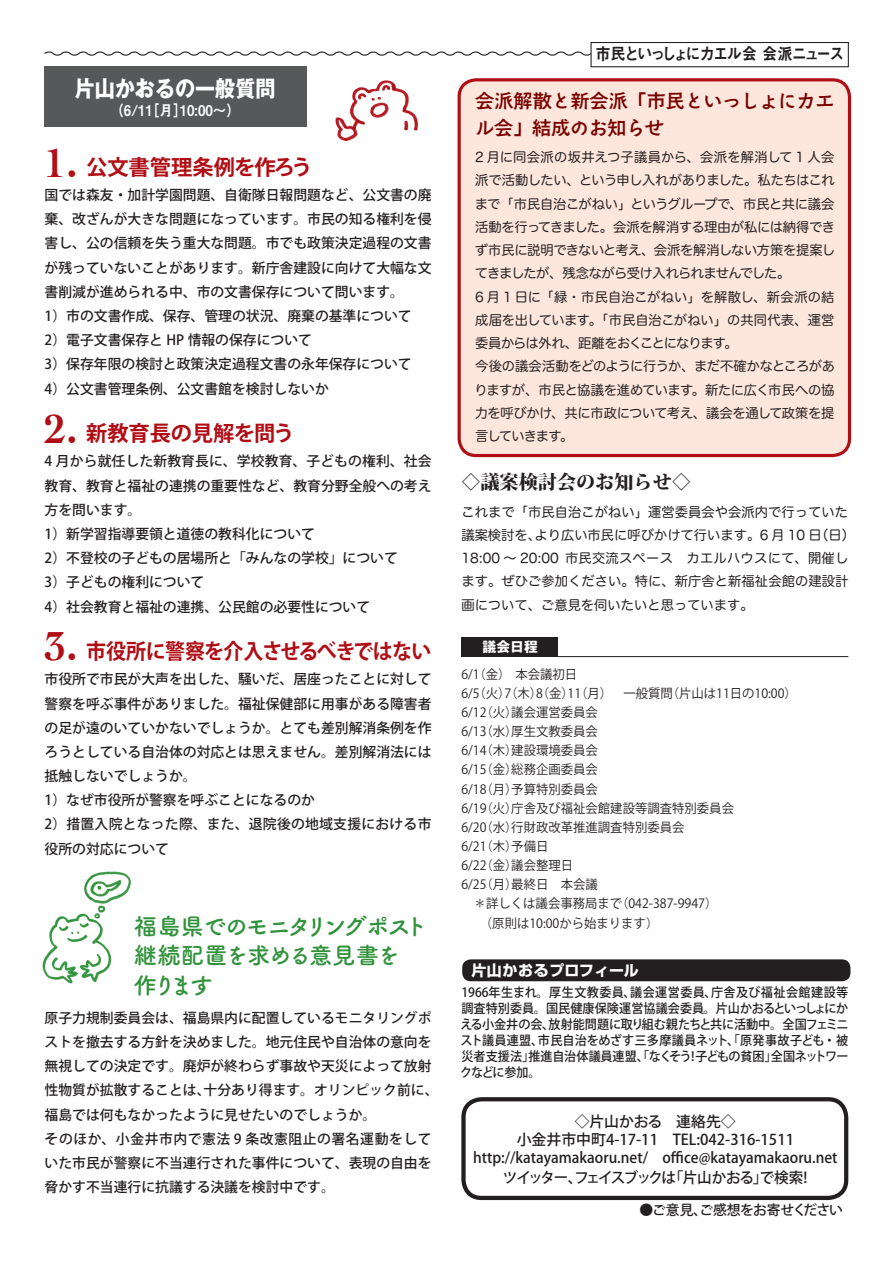
<style>
.page{position:relative;width:893px;height:1263px;background:#fff}
.page>*{position:absolute;margin:0;border:0;box-sizing:border-box;transform-origin:0 0}
.t1{font:700 42.45px "Cochin";color:#b00d15}
.t2{font:23.4px "Tsuku B Rd Gothic Std B";letter-spacing:-.08em;color:#31923c}
.t3{font:23.4px "Tsuku B Rd Gothic Std B";letter-spacing:-.04em;color:#31923c}
.t4{font:700 22.35px "Gothic MB101 Pro";color:#fff;scale:.9 1}
.t5{font:700 21.3px "Koz Go Pro";letter-spacing:-.03em;color:#b00d15;scale:.94 1}
.t6{font:700 21.3px "Koz Go Pro";color:#b00d15}
.t7{font:700 21.3px "Koz Go Pro";letter-spacing:-.01em;color:#b00d15}
.t8{font:19.2px/27.6px "Aralet TL";letter-spacing:-.015em;color:#790100}
.t9{font:800 19.2px "Koz Min Pro";color:#231f20}
.プロフィール{font:16.95px "Midashi Go Pro MB31";letter-spacing:-.13em;color:#231f20;scale:.9 1}
.プロフィール-2{font:500 14.85px "Koz Go Pro";color:#231f20}
.プロフィール-3{font:500 14.85px "Koz Go Pro";letter-spacing:-.11em;color:#231f20}
.t10{font:14.85px "Midashi Go Pro MB31";color:#fff;scale:.9 1}
.プロフィール-4{font:700 14.85px "Shin Go Pro";letter-spacing:.025em;color:#fff}
.プロフィール-5{font:500 13.8px/24.2px "Koz Go Pro";color:#231f20;text-align:justify}
.プロフィール-6{font:500 13.8px/24.2px "Koz Go Pro";letter-spacing:.02em;color:#231f20}
.プロフィール-7{font:500 13.8px "Koz Go Pro";letter-spacing:-.03em;color:#231f20}
.t11{font:700 13.8px "Gothic MB101 Pro";color:#fff}
.t12{font:13.35px/23.2px "Hira Maru Pro N W4";color:#231f20;text-align:justify}
.t13{font:12.75px "Koz Go Pro";color:#231f20}
.プロフィール-8{font:500 12.75px/15.9px "Koz Go Pro";letter-spacing:-.025em;color:#231f20;text-align:justify;scale:.95 1}
.s1{font-weight:500;font-size:13.8px;color:#231f20}
</style>
<div class="page">
<div style="left:459px;top:80px;width:390px;height:375px;background:#fde7dc;border-radius:17px"></div>
<div style="left:458px;top:78px;width:393px;height:379px;border:3px solid #b00d15;border-radius:17px"></div>
<div style="left:45px;top:67px;width:262px;height:60px;background:#57585a"></div>
<svg style="left:44px;top:51px;width:546px;height:5px"></svg>
<div style="left:590px;top:42px;width:259px;height:25px;border:1px solid #231f20"></div>
<div style="left:461px;top:637px;width:96px;height:20px;background:#231f20"></div>
<div style="left:461px;top:1097px;width:387px;height:103px;border:4px solid #231f20;border-radius:18px"></div>
<div style="left:462px;top:959px;width:388px;height:22px;background:#231f20;border-radius:9px"></div>
<img style="left:42px;top:871px;width:89px;height:113px">
<hr style="left:557px;top:656px;width:291px;height:1px;background:#231f20">
<img style="left:335px;top:80px;width:84px;height:61px">
<p class="t4" style="left:75px;top:70px;width:225px">片山かおるの一般質問</p>
<p class="t10" style="left:110px;top:98px;width:145px">（6/11［月］10:00〜）</p>
<p class="t6" style="left:45px;top:153px;width:269px"><span class="s1">　　　</span>公文書管理条例を作ろう</p>
<p class="プロフィール-5" style="left:45px;top:184px;width:388px">国では森友・加計学園問題、自衛隊日報問題など、公文書の廃棄、改ざんが大きな問題になっています。市民の知る権利を侵害し、公の信頼を失う重大な問題。市でも政策決定過程の文書が残っていないことがあります。新庁舎建設に向けて大幅な文書削減が進められる中、市の文書保存について問います。</p>
<p class="プロフィール-5" style="left:45px;top:305px;width:369px">1）市の文書作成、保存、管理の状況、廃棄の基準について</p>
<p class="プロフィール-5" style="left:45px;top:329px;width:269px">2）電子文書保存と HP 情報の保存について</p>
<p class="プロフィール-5" style="left:45px;top:353px;width:369px">3）保存年限の検討と政策決定過程文書の永年保存について</p>
<p class="プロフィール-5" style="left:45px;top:377px;width:286px">4）公文書管理条例、公文書館を検討しないか</p>
<p class="t7" style="left:45px;top:419px;width:251px"><span class="s1">　　　</span>新教育長の見解を問う</p>
<p class="プロフィール-5" style="left:45px;top:450px;width:388px">4 月から就任した新教育長に、学校教育、子どもの権利、社会教育、教育と福祉の連携の重要性など、教育分野全般への考え方を問います。</p>
<p class="プロフィール-5" style="left:45px;top:522px;width:272px">1）新学習指導要領と道徳の教科化について</p>
<p class="プロフィール-5" style="left:45px;top:547px;width:355px">2）不登校の子どもの居場所と「みんなの学校」について</p>
<p class="プロフィール-5" style="left:45px;top:571px;width:161px">3）子どもの権利について</p>
<p class="プロフィール-5" style="left:45px;top:595px;width:327px">4）社会教育と福祉の連携、公民館の必要性について</p>
<p class="t5" style="left:45px;top:637px;width:413px"><span class="s1">　　　</span>市役所に警察を介入させるべきではない</p>
<p class="プロフィール-5" style="left:45px;top:668px;width:388px">市役所で市民が大声を出した、騒いだ、居座ったことに対して警察を呼ぶ事件がありました。福祉保健部に用事がある障害者の足が遠のいていかないでしょうか。とても差別解消条例を作ろうとしている自治体の対応とは思えません。差別解消法には抵触しないでしょうか。</p>
<p class="プロフィール-5" style="left:45px;top:789px;width:272px">1）なぜ市役所が警察を呼ぶことになるのか</p>
<p class="プロフィール-6" style="left:45px;top:813px;width:388px">2）措置入院となった際、また、退院後の地域支援における市役所の対応について</p>
<p class="t1" style="left:45px;top:134px;width:35px">1.</p>
<p class="t1" style="left:45px;top:400px;width:35px">2.</p>
<p class="t1" style="left:45px;top:617px;width:35px">3.</p>
<p class="t2" style="left:134px;top:908px;width:296px">福島県でのモニタリングポスト</p>
<p class="t3" style="left:134px;top:937px;width:267px">継続配置を求める意見書を</p>
<p class="t2" style="left:134px;top:967px;width:81px">作ります</p>
<p class="プロフィール-5" style="left:45px;top:1006px;width:395px;text-align:left">原子力規制委員会は、福島県内に配置しているモニタリングポストを撤去する方針を決めました。地元住民や自治体の意向を無視しての決定です。廃炉が終わらず事故や天災によって放射性物質が拡散することは、十分あり得ます。オリンピック前に、福島では何もなかったように見せたいのでしょうか。</p>
<p class="プロフィール-5" style="left:45px;top:1127px;width:388px">そのほか、小金井市内で憲法 9 条改憲阻止の署名運動をしていた市民が警察に不当連行された事件について、表現の自由を脅かす不当連行に抗議する決議を検討中です。</p>
<p class="プロフィール" style="left:595px;top:40px;width:278px">市民といっしょにカエル会 会派ニュース</p>
<p class="t8" style="left:475px;top:87px;width:361px">会派解散と新会派「市民といっしょにカエル会」結成のお知らせ</p>
<p class="t12" style="left:475px;top:145px;width:362px">2 月に同会派の坂井えつ子議員から、会派を解消して 1 人会派で活動したい、という申し入れがありました。私たちはこれまで「市民自治こがねい」というグループで、市民と共に議会活動を行ってきました。会派を解消する理由が私には納得できず市民に説明できないと考え、会派を解消しない方策を提案してきましたが、残念ながら受け入れられませんでした。</p>
<p class="t12" style="left:475px;top:284px;width:361px">6 月 1 日に「緑・市民自治こがねい」を解散し、新会派の結成届を出しています。「市民自治こがねい」の共同代表、運営委員からは外れ、距離をおくことになります。</p>
<p class="t12" style="left:474px;top:354px;width:362px">今後の議会活動をどのように行うか、まだ不確かなところがありますが、市民と協議を進めています。新たに広く市民への協力を呼びかけ、共に市政について考え、議会を通して政策を提言していきます。</p>
<p class="t9" style="left:461px;top:467px;width:231px">◇議案検討会のお知らせ◇</p>
<p class="t12" style="left:461px;top:499px;width:395px;text-align:left">これまで「市民自治こがねい」運営委員会や会派内で行っていた議案検討を、より広い市民に呼びかけて行います。6 月 10 日（日）18:00 〜 20:00 市民交流スペース　カエルハウスにて、開催します。ぜひご参加ください。特に、新庁舎と新福祉会館の建設計画について、ご意見を伺いたいと思っています。</p>
<p class="t11" style="left:483px;top:636px;width:57px">議会日程</p>
<p class="t13" style="left:461px;top:666px;width:117px">6/1（金） 本会議初日</p>
<p class="t13" style="left:461px;top:685px;width:337px">6/5（火）7（木）8（金）11（月） 一般質問（片山は11日の10:00）</p>
<p class="t13" style="left:461px;top:704px;width:138px">6/12（火）議会運営委員会</p>
<p class="t13" style="left:461px;top:723px;width:138px">6/13（水）厚生文教委員会</p>
<p class="t13" style="left:461px;top:742px;width:138px">6/14（木）建設環境委員会</p>
<p class="t13" style="left:461px;top:761px;width:138px">6/15（金）総務企画委員会</p>
<p class="t13" style="left:461px;top:781px;width:138px">6/18（月）予算特別委員会</p>
<p class="t13" style="left:461px;top:800px;width:274px">6/19（火）庁舎及び福祉会館建設等調査特別委員会</p>
<p class="t13" style="left:461px;top:819px;width:225px">6/20（水）行財政改革推進調査特別委員会</p>
<p class="t13" style="left:461px;top:838px;width:89px">6/21（木）予備日</p>
<p class="t13" style="left:461px;top:857px;width:113px">6/22（金）議会整理日</p>
<p class="t13" style="left:461px;top:876px;width:138px">6/25（月）最終日　本会議</p>
<p class="t13" style="left:461px;top:895px;width:258px">　＊詳しくは議会事務局まで（042-387-9947）</p>
<p class="t13" style="left:461px;top:914px;width:199px">　　（原則は10:00から始まります）</p>
<p class="プロフィール-4" style="left:471px;top:959px;width:169px">片山かおるプロフィール</p>
<p class="プロフィール-8" style="left:460px;top:985px;width:410px">1966年生まれ。厚生文教委員、議会運営委員、庁舎及び福祉会館建設等調査特別委員。国民健康保険運営協議会委員。片山かおるといっしょにかえる小金井の会、放射能問題に取り組む親たちと共に活動中。全国フェミニスト議員連盟、市民自治をめざす三多摩議員ネット、「原発事故子ども・被災者支援法」推進自治体議員連盟、「なくそう！子どもの貧困」全国ネットワークなどに参加。</p>
<p class="プロフィール-2" style="left:575px;top:1112px;width:162px">◇片山かおる　連絡先◇</p>
<p class="プロフィール-2" style="left:517px;top:1130px;width:279px">小金井市中町4-17-11　TEL:042-316-1511</p>
<p class="プロフィール-2" style="left:473px;top:1148px;width:366px">http://katayamakaoru.net/　office@katayamakaoru.net</p>
<p class="プロフィール-3" style="left:503px;top:1167px;width:306px">ツイッター、フェイスブックは「片山かおる」で検索!</p>
<p class="プロフィール-7" style="left:640px;top:1201px;width:205px">●ご意見、ご感想をお寄せください</p>
</div>
